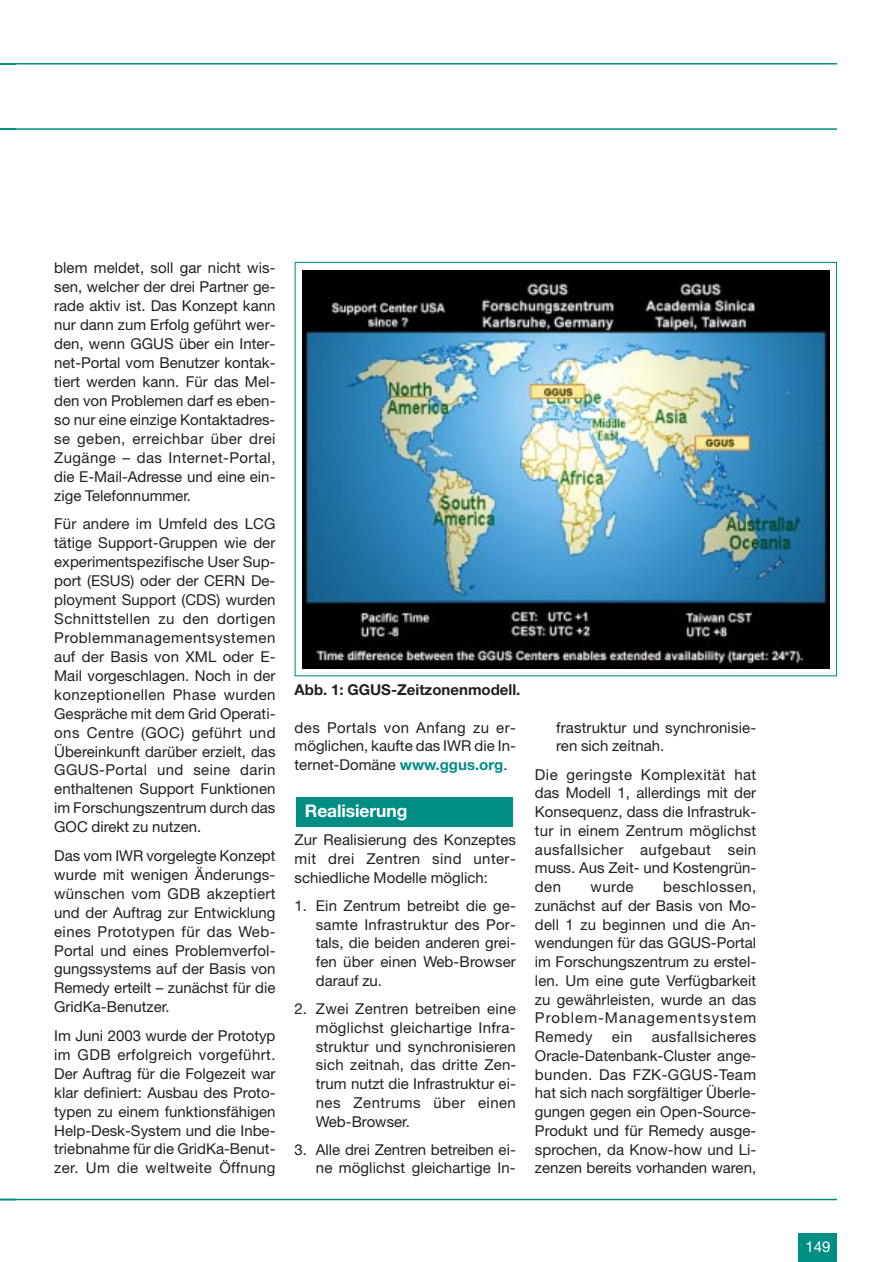
<style>
.page{position:relative;width:893px;height:1262px;background:#fff}
.page>*{position:absolute;margin:0;border:0;box-sizing:border-box;transform-origin:0 0}
.t1{font:700 17.4px "Helvetica Neue";letter-spacing:-.005em;color:#fff}
.t2{font:15px/18.9px "Helvetica Neue";color:#231f20;text-align:justify}
.t3{font:700 15px "Helvetica Neue";color:#231f20}
.t4{font:15px "Helvetica Neue";color:#fff}
.s1{font-weight:700;color:#008e84}
</style>
<div class="page">
<div style="left:296px;top:797px;width:217px;height:29px;background:#008e84"></div>
<div style="left:798px;top:1233px;width:39px;height:29px;background:#008e84"></div>
<hr style="left:0;top:63px;width:837px;height:1px;background:#008e84">
<hr style="left:0;top:128px;width:837px;height:2px;background:#008e84">
<hr style="left:0;top:1198px;width:837px;height:2px;background:#008e84">
<svg style="left:0;top:1198px;width:16px;height:1px"></svg>
<img style="left:302px;top:270px;width:527px;height:398px">
<p class="t2" style="left:54px;top:260px;width:223px">blem meldet, soll gar nicht wis&shy;sen, welcher der drei Partner ge&shy;rade aktiv ist. Das Konzept kann nur dann zum Erfolg geführt wer&shy;den, wenn GGUS über ein Inter&shy;net-Portal vom Benutzer kontak&shy;tiert werden kann. Für das Mel&shy;den von Problemen darf es eben&shy;so nur eine einzige Kontaktadres&shy;se geben, erreichbar über drei Zugänge – das Internet-Portal, die E-Mail-Adresse und eine ein&shy;zige Telefonnummer.</p>
<p class="t2" style="left:54px;top:515px;width:223px">Für andere im Umfeld des LCG tätige Support-Gruppen wie der experimentspezifische User Sup&shy;port (ESUS) oder der CERN De&shy;ployment Support (CDS) wurden Schnittstellen zu den dortigen Problemmanagementsystemen auf der Basis von XML oder E-Mail vorgeschlagen. Noch in der konzeptionellen Phase wurden Gespräche mit dem Grid Operati&shy;ons Centre (GOC) geführt und Übereinkunft darüber erzielt, das GGUS-Portal und seine darin enthaltenen Support Funktionen im Forschungszentrum durch das GOC direkt zu nutzen.</p>
<p class="t2" style="left:54px;top:847px;width:223px">Das vom IWR vorgelegte Konzept wurde mit wenigen Änderungs&shy;wünschen vom GDB akzeptiert und der Auftrag zur Entwicklung eines Prototypen für das Web-Portal und eines Problemverfol&shy;gungssystems auf der Basis von Remedy erteilt – zunächst für die GridKa-Benutzer.</p>
<p class="t2" style="left:54px;top:1027px;width:223px">Im Juni 2003 wurde der Prototyp im GDB erfolgreich vorgeführt.<br>Der Auftrag für die Folgezeit war klar definiert: Ausbau des Proto&shy;typen zu einem funktionsfähigen Help-Desk-System und die Inbe&shy;triebnahme für die GridKa-Benut&shy;zer. Um die weltweite Öffnung</p>
<p class="t3" style="left:294px;top:684px;width:227px">Abb. 1: GGUS-Zeitzonenmodell.</p>
<p class="t2" style="left:294px;top:719px;width:223px">des Portals von Anfang zu er&shy;möglichen, kaufte das IWR die In&shy;ternet-Domäne <span class="s1">www.ggus.org</span>.</p>
<p class="t1" style="left:305px;top:804px;width:104px">Realisierung</p>
<p class="t2" style="left:294px;top:832px;width:223px">Zur Realisierung des Konzeptes mit drei Zentren sind unter&shy;schiedliche Modelle möglich:</p>
<p class="t2" style="left:316px;top:897px;width:202px;text-indent:-21px">1. Ein Zentrum betreibt die ge&shy;samte Infrastruktur des Por&shy;tals, die beiden anderen grei&shy;fen über einen Web-Browser darauf zu.</p>
<p class="t2" style="left:316px;top:1000px;width:202px;text-indent:-21px">2. Zwei Zentren betreiben eine möglichst gleichartige Infra&shy;struktur und synchronisieren sich zeitnah, das dritte Zen&shy;trum nutzt die Infrastruktur ei&shy;nes Zentrums über einen Web-Browser.</p>
<p class="t2" style="left:294px;top:1141px;width:223px;text-align:right">3. Alle drei Zentren betreiben ei&shy;ne möglichst gleichartige In-</p>
<p class="t2" style="left:556px;top:719px;width:201px">frastruktur und synchronisie&shy;ren sich zeitnah.</p>
<p class="t2" style="left:535px;top:766px;width:223px">Die geringste Komplexität hat das Modell 1, allerdings mit der Konsequenz, dass die Infrastruk&shy;tur in einem Zentrum möglichst ausfallsicher aufgebaut sein muss. Aus Zeit- und Kostengrün&shy;den</p>
<p class="t2" style="left:535px;top:879px;width:223px;text-indent:128px">beschlossen, zunächst auf der Basis von Mo&shy;dell 1 zu beginnen und die An&shy;wendungen für das GGUS-Portal im Forschungszentrum zu erstel&shy;len. Um eine gute Verfügbarkeit zu gewährleisten, wurde an das Problem-Managementsystem Remedy</p>
<p class="t2" style="left:590px;top:878px;width:45px">wurde</p>
<p class="t2" style="left:535px;top:1029px;width:223px;text-indent:117px">ausfallsicheres Oracle-Datenbank-Cluster ange&shy;bunden. Das FZK-GGUS-Team hat sich nach sorgfältiger Überle&shy;gungen gegen ein Open-Source-Produkt und für Remedy ausge&shy;sprochen, da Know-how und Li&shy;zenzen bereits vorhanden waren,</p>
<p class="t2" style="left:612px;top:1028px;width:22px">ein</p>
<p class="t4" style="left:805px;top:1241px;width:27px">149</p>
</div>
